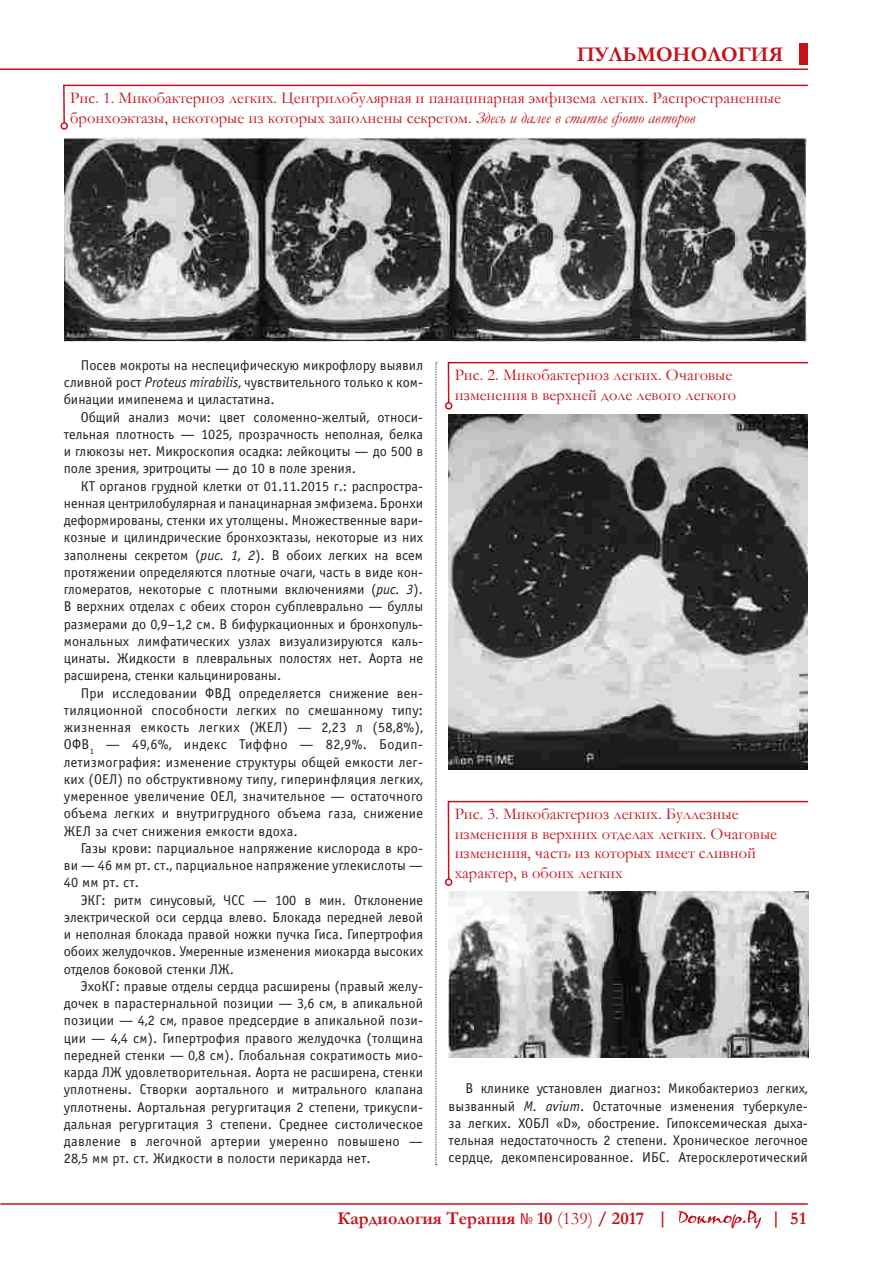
<style>
.page{position:relative;width:893px;height:1263px;background:#fff}
.page>*{position:absolute;margin:0;border:0;box-sizing:border-box;transform-origin:0 0}
.t1{font:700 21px "Garamond";color:#c4121a}
.t2{font:700 18px "Garamond";color:#c4121a}
.t3{font:16.5px/19.5px "Garamond";color:#c4121a}
.Osnova_text{font:14.25px/17.2px "Officina Sans C";color:#231f20;text-align:justify}
.s1{font-style:italic}
.s2{font-family:"Helios Cond";font-weight:400;font-size:15px}
.s3{font-weight:400}
</style>
<div class="page">
<hr style="left:0;top:1203px;width:808px;height:2px;background:#c4121a">
<div style="left:799px;top:44px;width:9px;height:21px;background:#c4121a"></div>
<hr style="left:0;top:68px;width:808px;height:2px;background:#c4121a">
<svg style="left:679px;top:1210px;width:82px;height:18px"></svg>
<svg style="left:63px;top:84px;width:745px;height:40px"></svg>
<div style="left:60px;top:122px;width:8px;height:8px;border:2px solid #c4121a;border-radius:50%"></div>
<img style="left:64px;top:137px;width:742px;height:205px">
<svg style="left:447px;top:361px;width:361px;height:43px"></svg>
<div style="left:445px;top:402px;width:7px;height:8px;border:2px solid #c4121a;border-radius:50%"></div>
<img style="left:448px;top:415px;width:359px;height:355px">
<svg style="left:447px;top:800px;width:361px;height:81px"></svg>
<div style="left:445px;top:878px;width:7px;height:8px;border:2px solid #c4121a;border-radius:50%"></div>
<img style="left:449px;top:891px;width:359px;height:166px">
<svg style="left:436px;top:362px;width:1px;height:803px"></svg>
<h1 class="t1" style="left:577px;top:40px;width:208px">ПУЛЬМОНОЛОГИЯ</h1>
<p class="t3" style="left:70px;top:88px;width:712px">Рис. 1. Микобактериоз легких. Центрилобулярная и панацинарная эмфизема легких. Распространенные бронхоэктазы, некоторые из которых заполнены секретом. <span class="s1">Здесь и далее в статье фото авторов</span></p>
<p class="Osnova_text" style="left:64px;top:357px;width:361px;text-indent:17px">Посев мокроты на неспецифическую микрофлору выявил сливной рост <span class="s1">Proteus mirabilis</span>, чувствительного только к ком&shy;бинации имипенема и циластатина.</p>
<p class="Osnova_text" style="left:64px;top:408px;width:361px;text-indent:17px">Общий анализ мочи: цвет соломенно-желтый, относи&shy;тельная плотность — 1025, прозрачность неполная, белка и глюкозы нет. Микроскопия осадка: лейкоциты — до 500 в поле зрения, эритроциты — до 10 в поле зрения.</p>
<p class="Osnova_text" style="left:64px;top:477px;width:361px;text-indent:17px">КТ органов грудной клетки от 01.11.2015 г.: распростра&shy;ненная центрилобулярная и панацинарная эмфизема. Бронхи деформированы, стенки их утолщены. Множественные вари&shy;козные и цилиндрические бронхоэктазы, некоторые из них заполнены секретом (<span class="s1">рис. 1, 2</span>). В обоих легких на всем протяжении определяются плотные очаги, часть в виде кон&shy;гломератов, некоторые с плотными включениями (<span class="s1">рис. 3</span>).<br>В верхних отделах с обеих сторон субплеврально — буллы размерами до 0,9–1,2 см. В бифуркационных и бронхопуль&shy;мональных лимфатических узлах визуализируются каль&shy;цинаты. Жидкости в плевральных полостях нет. Аорта не расширена, стенки кальцинированы.</p>
<p class="Osnova_text" style="left:64px;top:684px;width:361px;text-indent:17px">При исследовании ФВД определяется снижение вен&shy;тиляционной способности легких по смешанному типу: жизненная емкость легких (ЖЕЛ) — 2,23 л (58,8%), ОФВ<sub>1</sub> — 49,6%, индекс Тиффно — 82,9%. Бодип&shy;летизмография: изменение структуры общей емкости лег&shy;ких (ОЕЛ) по обструктивному типу, гиперинфляция легких, умеренное увеличение ОЕЛ, значительное — остаточного объема легких и внутригрудного объема газа, снижение ЖЕЛ за счет снижения емкости вдоха.</p>
<p class="Osnova_text" style="left:64px;top:840px;width:361px;text-indent:17px">Газы крови: парциальное напряжение кислорода в кро&shy;ви — 46 мм рт. ст., парциальное напряжение углекислоты — 40 мм рт. ст.</p>
<p class="Osnova_text" style="left:64px;top:891px;width:361px;text-indent:17px">ЭКГ: ритм синусовый, ЧСС — 100 в мин. Отклонение электрической оси сердца влево. Блокада передней левой и неполная блокада правой ножки пучка Гиса. Гипертрофия обоих желудочков. Умеренные изменения миокарда высоких отделов боковой стенки ЛЖ.</p>
<p class="Osnova_text" style="left:64px;top:978px;width:361px;text-indent:17px">ЭхоКГ: правые отделы сердца расширены (правый желу&shy;дочек в парастернальной позиции — 3,6 см, в апикальной позиции — 4,2 см, правое предсердие в апикальной пози&shy;ции — 4,4 см). Гипертрофия правого желудочка (толщина передней стенки — 0,8 см). Глобальная сократимость мио&shy;карда ЛЖ удовлетворительная. Аорта не расширена, стенки уплотнены. Створки аортального и митрального клапана уплотнены. Аортальная регургитация 2 степени, трикуспи&shy;дальная регургитация 3 степени. Среднее систолическое давление в легочной артерии умеренно повышено — 28,5 мм рт. ст. Жидкости в полости перикарда нет.</p>
<p class="t3" style="left:455px;top:365px;width:283px">Рис. 2. Микобактериоз легких. Очаговые изменения в верхней доле левого легкого</p>
<p class="t3" style="left:455px;top:804px;width:324px">Рис. 3. Микобактериоз легких. Буллезные изменения в верхних отделах легких. Очаговые изменения, часть из которых имеет сливной характер, в обоих легких</p>
<p class="Osnova_text" style="left:449px;top:1080px;width:361px;text-indent:17px">В клинике установлен диагноз: Микобактериоз легких, вызванный <span class="s1">М. avium</span>. Остаточные изменения туберкуле&shy;за легких. ХОБЛ «D», обострение. Гипоксемическая дыха&shy;тельная недостаточность 2 степени. Хроническое легочное сердце, декомпенсированное. ИБС. Атеросклеротический</p>
<p class="t2" style="left:338px;top:1206px;width:332px">Кардиология Терапия <span class="s2">№</span> 10 <span class="s3">(139)</span> / 2017 |</p>
<p class="t2" style="left:771px;top:1205px;width:11px">|</p>
<p class="t2" style="left:790px;top:1206px;width:18px">51</p>
</div>
